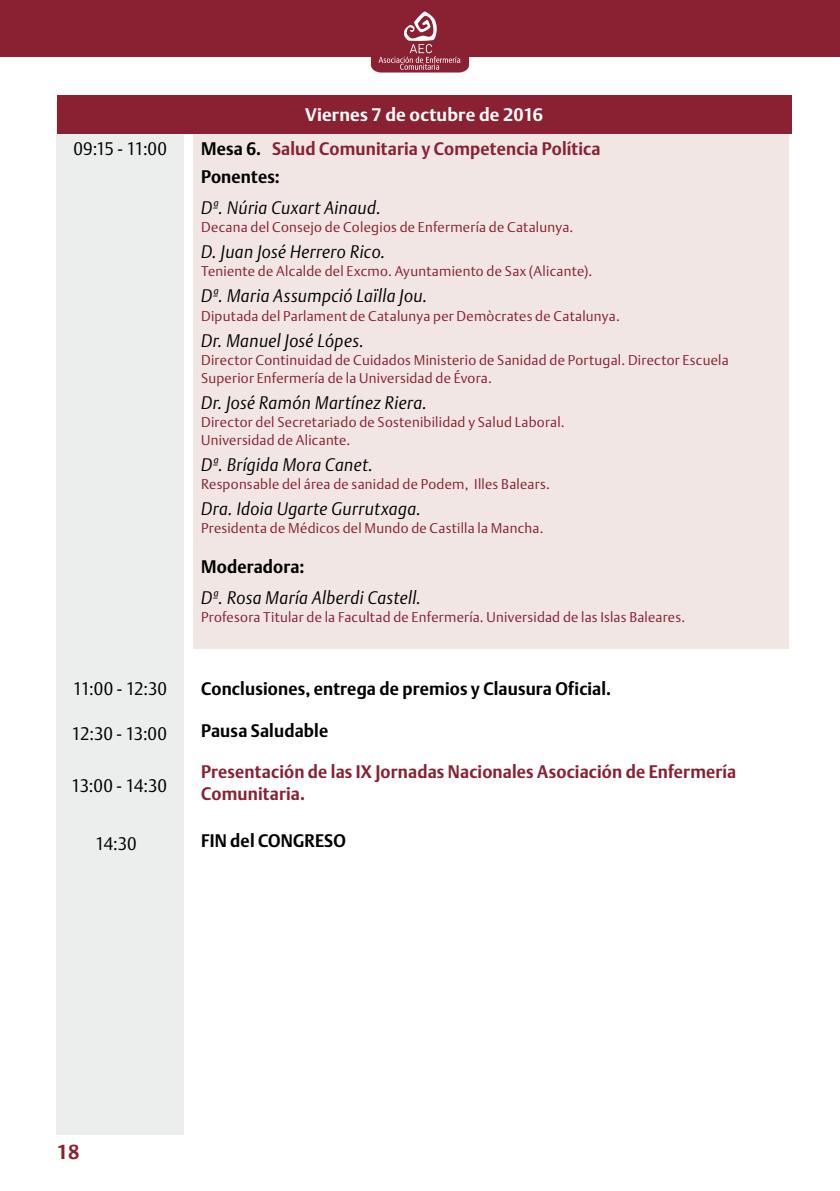
<style>
.page{position:relative;width:840px;height:1191px;background:#fff}
.page>*{position:absolute;margin:0;border:0;box-sizing:border-box;transform-origin:0 0}
.t1{font:700 20px "DTL Argo T";color:#892133}
.t2{font:italic 300 18px "DTL Argo T";letter-spacing:.025em;color:#000;scale:.95 1}
.t3{font:700 18px/27.6px "DTL Argo T";letter-spacing:.01em;color:#892133;scale:.95 1}
.t4{font:700 18px "DTL Argo T";letter-spacing:.01em;color:#000;scale:.95 1}
.t5{font:300 18px "DTL Argo T";letter-spacing:-.025em;color:#000;scale:.95 1}
.t6{font:700 18px "DTL Argo T";letter-spacing:.01em;color:#fff}
.t7{font:300 14px/18px "DTL Argo T";letter-spacing:.015em;color:#892133}
.s1{color:#000}
</style>
<div class="page">
<div style="left:0;top:0;width:839px;height:57px;background:#892133"></div>
<svg style="left:370px;top:11px;width:99px;height:62px"></svg>
<div style="left:57px;top:102px;width:127px;height:1032px;background:#eceded"></div>
<div style="left:193px;top:128px;width:595px;height:521px;background:#f1e6e4"></div>
<div style="left:57px;top:95px;width:734px;height:38px;background:#892133"></div>
<p class="t6" style="left:305px;top:104px;width:239px">Viernes 7 de octubre de 2016</p>
<p class="t5" style="left:73px;top:138px;width:100px">09:15 - 11:00</p>
<p class="t3" style="left:201px;top:135px;width:422px"><span class="s1">Mesa 6.</span> Salud Comunitaria y Competencia Política<br><span class="s1">Ponentes:</span></p>
<p class="t2" style="left:201px;top:197px;width:190px">Dª. Núria Cuxart Ainaud.</p>
<p class="t7" style="left:201px;top:218px;width:373px">Decana del Consejo de Colegios de Enfermería de Catalunya.</p>
<p class="t2" style="left:201px;top:241px;width:195px">D. Juan José Herrero Rico.</p>
<p class="t7" style="left:201px;top:262px;width:392px">Teniente de Alcalde del Excmo. Ayuntamiento de Sax (Alicante).</p>
<p class="t2" style="left:201px;top:285px;width:239px">Dª. Maria Assumpció Laïlla Jou.</p>
<p class="t7" style="left:201px;top:306px;width:420px">Diputada del Parlament de Catalunya per Demòcrates de Catalunya.</p>
<p class="t2" style="left:201px;top:329px;width:173px">Dr. Manuel José Lópes.</p>
<p class="t7" style="left:201px;top:350px;width:529px">Director Continuidad de Cuidados Ministerio de Sanidad de Portugal. Director Escuela<br>Superior Enfermería de la Universidad de Évora.</p>
<p class="t2" style="left:201px;top:391px;width:239px">Dr. José Ramón Martínez Riera.</p>
<p class="t7" style="left:201px;top:412px;width:365px">Director del Secretariado de Sostenibilidad y Salud Laboral.<br>Universidad de Alicante.</p>
<p class="t2" style="left:201px;top:453px;width:182px">Dª. Brígida Mora Canet.</p>
<p class="t7" style="left:201px;top:474px;width:350px">Responsable del área de sanidad de Podem, Illes Balears.</p>
<p class="t2" style="left:201px;top:497px;width:233px">Dra. Idoia Ugarte Gurrutxaga.</p>
<p class="t7" style="left:201px;top:518px;width:344px">Presidenta de Médicos del Mundo de Castilla la Mancha.</p>
<p class="t4" style="left:201px;top:555px;width:110px">Moderadora:</p>
<p class="t2" style="left:201px;top:587px;width:233px">Dª. Rosa María Alberdi Castell.</p>
<p class="t7" style="left:201px;top:608px;width:485px">Profesora Titular de la Facultad de Enfermería. Universidad de las Islas Baleares.</p>
<p class="t5" style="left:73px;top:678px;width:101px">11:00 - 12:30</p>
<p class="t4" style="left:201px;top:678px;width:433px">Conclusiones, entrega de premios y Clausura Oficial.</p>
<p class="t5" style="left:72px;top:723px;width:102px">12:30 - 13:00</p>
<p class="t4" style="left:201px;top:720px;width:135px">Pausa Saludable</p>
<p class="t5" style="left:71px;top:775px;width:102px">13:00 - 14:30</p>
<p class="t3" style="left:201px;top:760px;width:564px;line-height:22px">Presentación de las IX Jornadas Nacionales Asociación de Enfermería<br>Comunitaria.</p>
<p class="t5" style="left:95px;top:833px;width:45px">14:30</p>
<p class="t4" style="left:201px;top:830px;width:154px">FIN del CONGRESO</p>
<h1 class="t1" style="left:57px;top:1140px;width:24px">18</h1>
</div>
